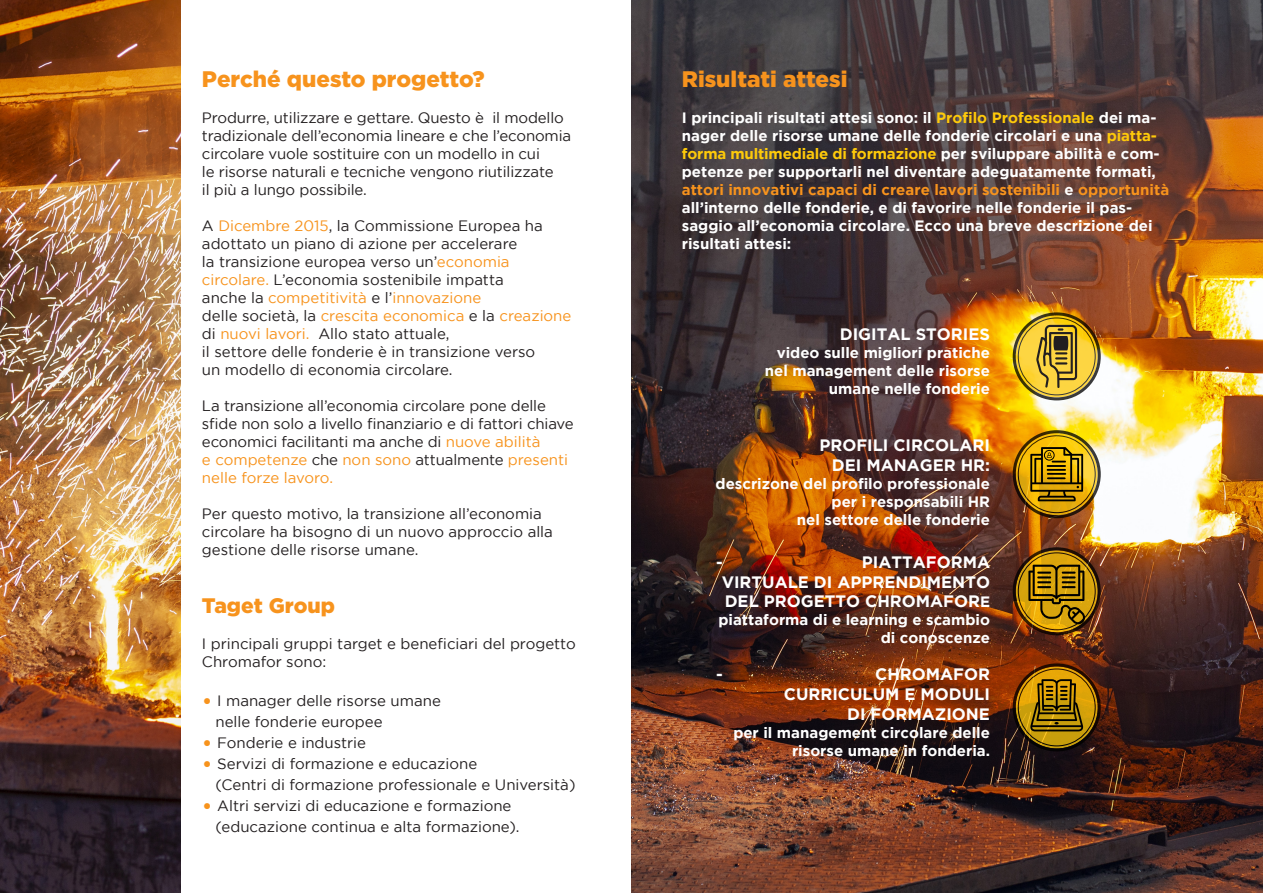
<style>
.page{position:relative;width:1263px;height:893px;background:#fff}
.page>*{position:absolute;margin:0;border:0;box-sizing:border-box;transform-origin:0 0}
.t1{font:900 22.5px "Gotham";color:#f7931d}
.t2{font:900 21px "Gotham";color:#f7931d}
.t3{font:700 16.5px/19.8px "Gotham";color:#fff}
.t4{font:15px/18px "Gotham";color:#231f20}
.t5{font:700 15px/18px "Gotham";color:#fff;text-align:right}
.t6{font:15px/18px "Gotham";color:#f7931d}
.s1{color:#f7931d}
.s2{color:#231f20}
.s3{font-size:22.5px;color:#f7931d}
.s4{color:#feca0a}
.s5{font-size:15px}
</style>
<div class="page">
<img style="left:0;top:0;width:180px;height:893px">
<img style="left:631px;top:0;width:632px;height:893px">
<svg style="left:1016px;top:315px;width:82px;height:82px;background:#ebc433"></svg>
<div style="left:1013px;top:312px;width:88px;height:88px;border:3px solid #000;border-radius:50%"></div>
<div style="left:1018px;top:317px;width:78px;height:78px;border:1px solid #000;border-radius:50%"></div>
<svg style="left:1036px;top:325px;width:41px;height:63px;background:#a98f33"></svg>
<svg style="left:1016px;top:550px;width:82px;height:82px;background:#c8950b"></svg>
<div style="left:1013px;top:547px;width:88px;height:88px;border:3px solid #000;border-radius:50%"></div>
<div style="left:1018px;top:552px;width:78px;height:78px;border:1px solid #000;border-radius:50%"></div>
<svg style="left:1028px;top:565px;width:57px;height:59px;background:#977108"></svg>
<svg style="left:1016px;top:433px;width:82px;height:82px;background:#dead13"></svg>
<div style="left:1013px;top:430px;width:88px;height:88px;border:3px solid #000;border-radius:50%"></div>
<div style="left:1018px;top:435px;width:78px;height:78px;border:1px solid #000;border-radius:50%"></div>
<svg style="left:1030px;top:447px;width:53px;height:54px;background:#9c7806"></svg>
<div style="left:1044px;top:450px;width:10px;height:10px;border:1px solid #000;border-radius:50%"></div>
<svg style="left:1016px;top:666px;width:82px;height:82px;background:#c39209"></svg>
<div style="left:1013px;top:663px;width:88px;height:88px;border:3px solid #000;border-radius:50%"></div>
<div style="left:1018px;top:668px;width:78px;height:78px;border:1px solid #000;border-radius:50%"></div>
<svg style="left:1030px;top:679px;width:53px;height:52px;background:#8b6906"></svg>
<p class="t1" style="left:202px;top:66px;width:284px">Perché questo progetto?</p>
<p class="t4" style="left:202px;top:109px;width:371px">Produrre, utilizzare e gettare. Questo è il modello tradizionale dell’economia lineare e che l’economia circolare vuole sostituire con un modello in cui</p>
<p class="t4" style="left:202px;top:163px;width:353px">le risorse naturali e tecniche vengono riutilizzate</p>
<p class="t4" style="left:202px;top:181px;width:166px">il più a lungo possibile.</p>
<p class="t4" style="left:202px;top:217px;width:342px">A <span class="s1">Dicembre 2015</span>, la Commissione Europea ha adottato un piano di azione per accelerare</p>
<p class="t4" style="left:202px;top:253px;width:309px">la transizione europea verso un’<span class="s1">economia</span></p>
<p class="t4" style="left:202px;top:271px;width:303px"><span class="s1">circolare.</span> L’economia sostenibile impatta</p>
<p class="t6" style="left:202px;top:289px;width:281px"><span class="s2">anche la</span> competitività <span class="s2">e l’</span>innovazione</p>
<p class="t6" style="left:202px;top:307px;width:371px"><span class="s2">delle società, la</span> crescita economica <span class="s2">e la</span> creazione <span class="s2">di</span> nuovi lavori. <span class="s2">Allo stato attuale,</span></p>
<p class="t4" style="left:202px;top:343px;width:335px">il settore delle fonderie è in transizione verso</p>
<p class="t4" style="left:202px;top:361px;width:252px">un modello di economia circolare.</p>
<p class="t4" style="left:202px;top:397px;width:373px">La transizione all’economia circolare pone delle sfide non solo a livello finanziario e di fattori chiave economici facilitanti ma anche di <span class="s1">nuove abilità</span></p>
<p class="t6" style="left:202px;top:451px;width:368px">e competenze <span class="s2">che</span> non sono <span class="s2">attualmente</span> presenti nelle forze lavoro.</p>
<p class="t4" style="left:202px;top:505px;width:352px">Per questo motivo, la transizione all’economia circolare ha bisogno di un nuovo approccio alla gestione delle risorse umane.</p>
<p class="t2" style="left:202px;top:593px;width:134px">Taget Group</p>
<p class="t4" style="left:202px;top:634px;width:375px">I principali gruppi target e beneficiari del progetto<br>Chromafor sono:</p>
<p class="t4" style="left:202px;top:691px;width:240px"><span class="s3">•</span> I manager delle risorse umane</p>
<p class="t4" style="left:215px;top:712px;width:169px">nelle fonderie europee</p>
<p class="t4" style="left:202px;top:733px;width:166px"><span class="s3">•</span> Fonderie e industrie</p>
<p class="t4" style="left:202px;top:754px;width:277px"><span class="s3">•</span> Servizi di formazione e educazione</p>
<p class="t4" style="left:215px;top:775px;width:361px">(Centri di formazione professionale e Università)</p>
<p class="t4" style="left:215px;top:795px;width:306px;line-height:21px;text-indent:-14px"><span class="s3">•</span> Altri servizi di educazione e formazione (educazione continua e alta formazione).</p>
<p class="t1" style="left:682px;top:66px;width:167px">Risultati attesi</p>
<p class="t5" style="left:682px;top:109px;width:489px;text-align:left">I principali risultati attesi sono: il <span class="s4">Profilo Professionale</span> dei ma&shy;nager delle risorse umane delle fonderie circolari e una <span class="s4">piatta&shy;forma multimediale di formazione</span> per sviluppare abilità e com&shy;petenze per supportarli nel diventare adeguatamente formati, <span class="s1">attori innovativi capaci di creare lavori sostenibili</span> e <span class="s1">opportunità </span>all’interno delle fonderie, e di favorire nelle fonderie il pas&shy;saggio all’economia circolare. Ecco una breve descrizione dei risultati attesi:</p>
<p class="t3" style="left:840px;top:324px;width:152px">DIGITAL STORIES</p>
<p class="t5" style="left:765px;top:343px;width:227px">video sulle migliori pratiche nel management delle risorse umane nelle fonderie</p>
<p class="t3" style="left:819px;top:435px;width:172px">PROFILI CIRCOLARI</p>
<p class="t3" style="left:832px;top:454px;width:160px">DEI MANAGER HR:</p>
<p class="t5" style="left:716px;top:474px;width:276px">descrizone del profilo professionale per i responsabili HR</p>
<p class="t5" style="left:797px;top:510px;width:195px">nel settore delle fonderie</p>
<p class="t3" style="left:716px;top:552px;width:8px">-</p>
<p class="t3" style="left:862px;top:552px;width:130px">PIATTAFORMA</p>
<p class="t3" style="left:722px;top:571px;width:270px">VIRTUALE DI APPRENDIMENTO<br>DEL PROGETTO CHROMAFOR<span class="s5">E</span></p>
<p class="t5" style="left:718px;top:611px;width:273px">piattaforma di e learning e scambio di conoscenze</p>
<p class="t3" style="left:716px;top:664px;width:8px">-</p>
<p class="t3" style="left:875px;top:664px;width:116px">CHROMAFOR</p>
<p class="t3" style="left:784px;top:684px;width:208px">CURRICULUM E MODULI</p>
<p class="t3" style="left:847px;top:704px;width:144px">DI FORMAZIONE</p>
<p class="t5" style="left:733px;top:723px;width:258px">per il management circolare delle risorse umane in fonderia.</p>
</div>
